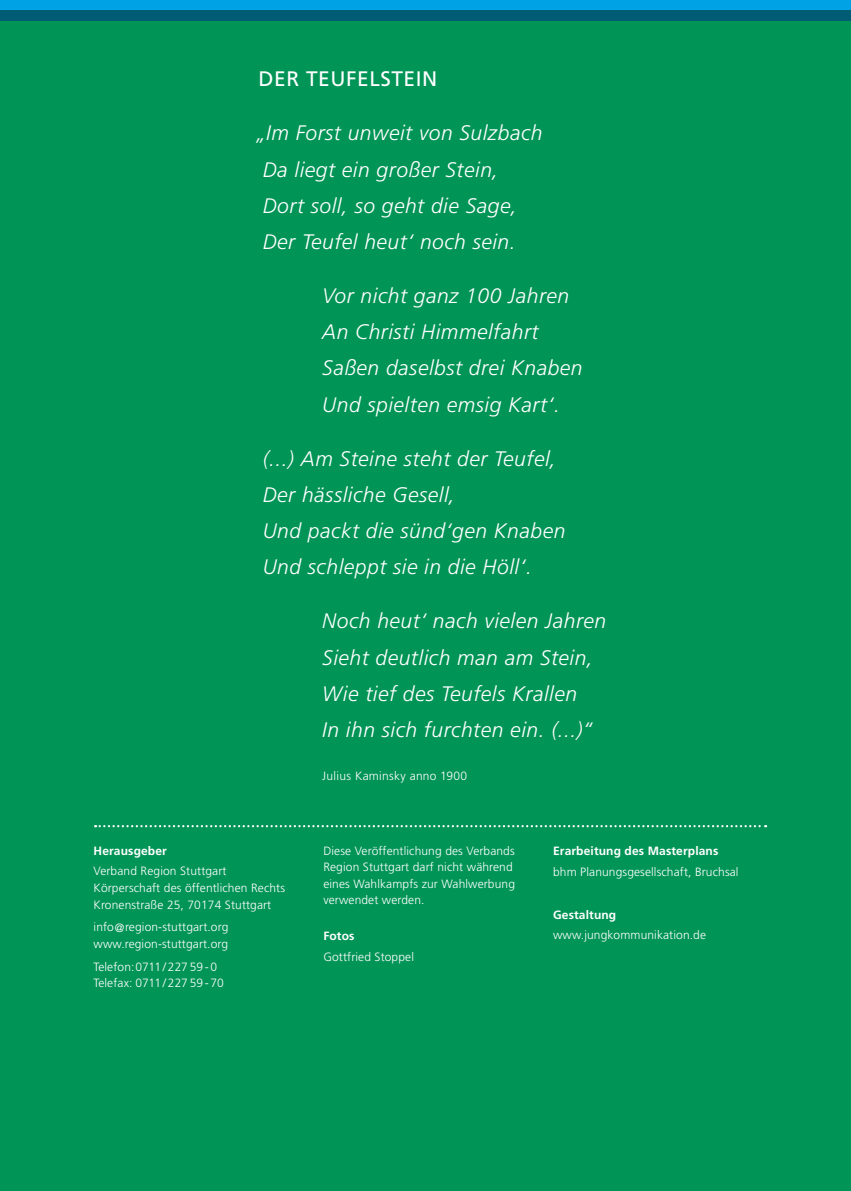
<style>
.page{position:relative;width:851px;height:1191px;background:#fff}
.page>*{position:absolute;margin:0;border:0;box-sizing:border-box;transform-origin:0 0}
.t1{font:italic 300 21px/36.2px "Frutiger";letter-spacing:.025em;color:#fff}
.t2{font:21px "Frutiger";letter-spacing:.025em;color:#fff}
.t3{font:300 12px/16.5px "Frutiger";letter-spacing:.01em;color:#fff}
.t4{font:700 12px "Frutiger";letter-spacing:.01em;color:#fff}
</style>
<div class="page">
<div style="left:0;top:27px;width:850px;height:1164px;background:#009456"></div>
<svg style="left:95px;top:825px;width:671px;height:2px"></svg>
<div style="left:0;top:0;width:850px;height:11px;background:#00a2e6"></div>
<div style="left:0;top:11px;width:850px;height:10px;background:#005b75"></div>
<div style="left:0;top:21px;width:850px;height:11px;background:#009456"></div>
<h1 class="t2" style="left:258px;top:66px;width:180px">DER TEUFELSTEIN</h1>
<h1 class="t1" style="left:263px;top:115px;width:281px;text-indent:-6px">„Im Forst unweit von Sulzbach<br>Da liegt ein großer Stein,<br>Dort soll, so geht die Sage,<br>Der Teufel heut‘ noch sein.</h1>
<h1 class="t1" style="left:322px;top:278px;width:262px">Vor nicht ganz 100 Jahren<br>An Christi Himmelfahrt<br>Saßen daselbst drei Knaben<br>Und spielten emsig Kart‘.</h1>
<h1 class="t1" style="left:263px;top:440px;width:304px">(...) Am Steine steht der Teufel,<br>Der hässliche Gesell,<br>Und packt die sünd‘gen Knaben<br>Und schleppt sie in die Höll‘.</h1>
<h1 class="t1" style="left:322px;top:603px;width:285px">Noch heut‘ nach vielen Jahren<br>Sieht deutlich man am Stein,<br>Wie tief des Teufels Krallen<br>In ihn sich furchten ein. (...)“</h1>
<p class="t3" style="left:322px;top:767px;width:146px">Julius Kaminsky anno 1900</p>
<p class="t4" style="left:94px;top:843px;width:75px">Herausgeber</p>
<p class="t3" style="left:94px;top:863px;width:193px">Verband Region Stuttgart<br>Körperschaft des öffentlichen Rechts<br>Kronenstraße 25, 70174 Stuttgart</p>
<p class="t3" style="left:94px;top:919px;width:136px">info@region-stuttgart.org www.region-stuttgart.org</p>
<p class="t3" style="left:94px;top:958px;width:132px">Telefon:0711 / 227 59 - 0<br>Telefax: 0711 / 227 59 - 70</p>
<p class="t3" style="left:323px;top:842px;width:193px">Diese Veröffentlichung des Verbands<br>Region Stuttgart darf nicht während eines Wahlkampfs zur Wahlwerbung verwendet werden.</p>
<p class="t4" style="left:323px;top:929px;width:33px">Fotos</p>
<p class="t3" style="left:323px;top:948px;width:92px">Gottfried Stoppel</p>
<p class="t4" style="left:553px;top:843px;width:167px">Erarbeitung des Masterplans</p>
<p class="t3" style="left:553px;top:863px;width:187px">bhm Planungsgesellschaft, Bruchsal</p>
<p class="t4" style="left:553px;top:907px;width:65px">Gestaltung</p>
<p class="t3" style="left:553px;top:927px;width:154px">www.jungkommunikation.de</p>
</div>
